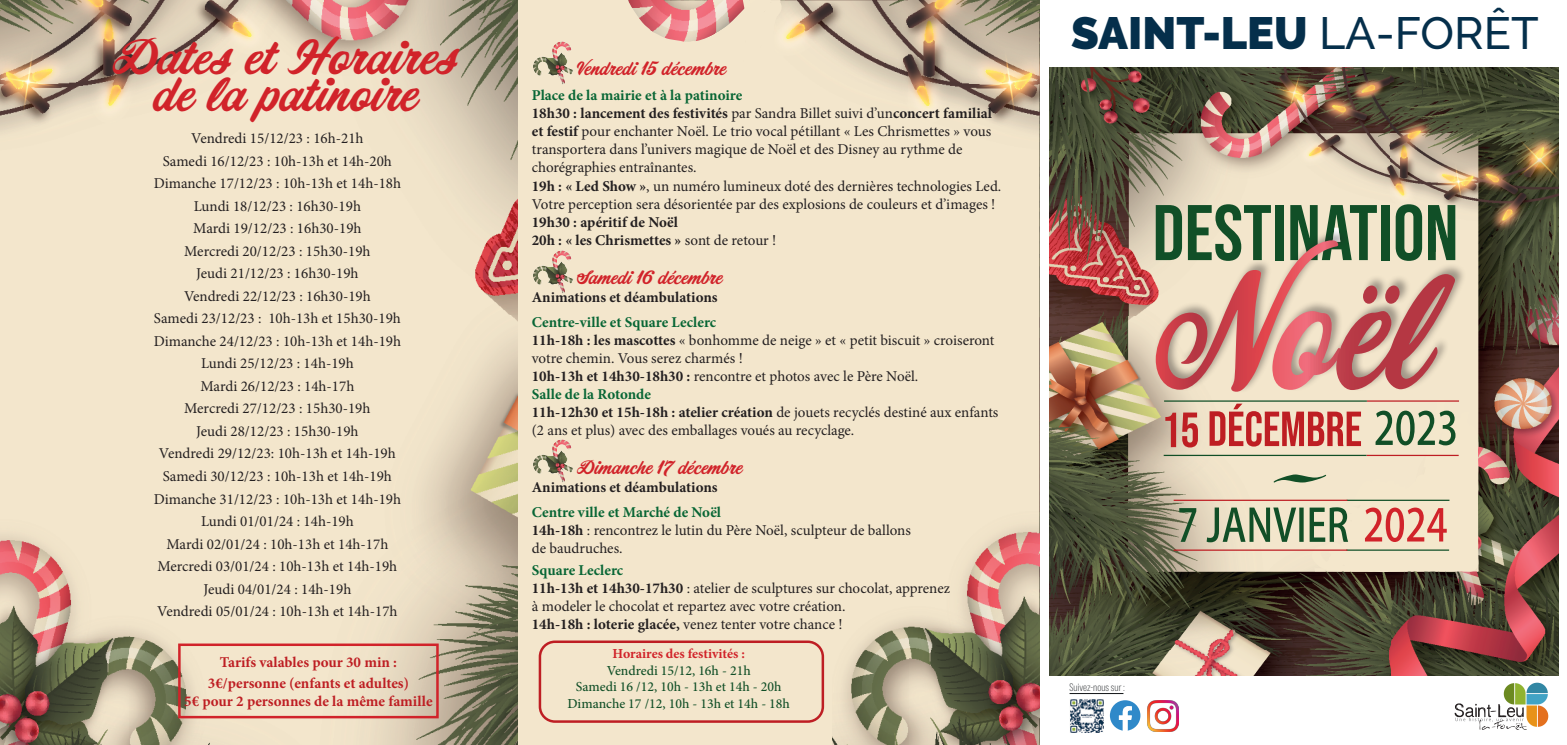
<style>
.page{position:relative;width:1567px;height:745px;background:#fff}
.page>*{position:absolute;margin:0;border:0;box-sizing:border-box;transform-origin:0 0}
.t1{font:45px/37.5px "Corner Store JF";color:#d1232a;text-align:center}
.t2{font:900 45px "Raleway";color:#052f4b}
.t3{font:22.38px "Inkburrow";color:#231f20}
.t4{font:17.5px "Corner Store JF";color:#d1232a}
.t5{font:15px/22.5px "Minion Pro";color:#231f20}
.t6{font:700 15px/18px "Minion Pro";color:#231f20}
.t7{font:700 15px/21.5px "Minion Pro";letter-spacing:.01em;color:#be1e23;text-align:center}
.t8{font:500 13.75px/16.5px "Minion Pro";color:#114f27;text-align:center}
.t9{font:700 13.75px "Minion Pro";color:#d1232a}
.t10{font:10.88px "Bebas Neue Pro";color:#393c3f}
.s1{font-weight:700;color:#086635}
.s2{font-weight:700}
.s3{font-weight:400}
.s4{font-weight:500}
</style>
<div class="page">
<img style="left:1049px;top:67px;width:510px;height:609px">
<img style="left:0;top:0;width:1039px;height:744px">
<div style="left:517px;top:181px;width:314px;height:563px;background:#f3e6cc"></div>
<div style="left:517px;top:0;width:104px;height:190px;background:#f3e6cc"></div>
<svg style="left:621px;top:0;width:187px;height:181px;background:#f0dcc4"></svg>
<img style="left:487px;top:681px;width:30px;height:58px">
<svg style="left:506px;top:701px;width:11px;height:7px"></svg>
<img style="left:488px;top:708px;width:29px;height:31px">
<img style="left:487px;top:671px;width:30px;height:10px">
<svg style="left:1155px;top:204px;width:325px;height:368px;background:#cbb19c"></svg>
<img style="left:533px;top:250px;width:40px;height:44px">
<img style="left:533px;top:41px;width:40px;height:44px">
<img style="left:533px;top:439px;width:40px;height:44px">
<div style="left:178px;top:643px;width:260px;height:75px;border:2px solid #d1232a"></div>
<div style="left:538px;top:640px;width:286px;height:82px;border:2px solid #be1e23;border-radius:15px"></div>
<img style="left:1070px;top:699px;width:33px;height:34px">
<svg style="left:1454px;top:682px;width:93px;height:47px"></svg>
<svg style="left:1099px;top:699px;width:41px;height:31px"></svg>
<img style="left:1147px;top:700px;width:31px;height:31px">
<hr style="left:1069px;top:692px;width:54px;height:1px;background:#111416">
<h1 class="t1" style="left:112px;top:41px;width:347px">Dates et Horaires de la patinoire</h1>
<p class="t5" style="left:154px;top:127px;width:249px;text-align:center">Vendredi 15/12/23 : 16h-21h<br>Samedi 16/12/23 : 10h-13h et 14h-20h<br>Dimanche 17/12/23 : 10h-13h et 14h-18h<br>Lundi 18/12/23 : 16h30-19h<br>Mardi 19/12/23 : 16h30-19h<br>Mercredi 20/12/23 : 15h30-19h<br>Jeudi 21/12/23 : 16h30-19h<br>Vendredi 22/12/23 : 16h30-19h<br>Samedi 23/12/23 : 10h-13h et 15h30-19h<br>Dimanche 24/12/23 : 10h-13h et 14h-19h<br>Lundi 25/12/23 : 14h-19h<br>Mardi 26/12/23 : 14h-17h<br>Mercredi 27/12/23 : 15h30-19h<br>Jeudi 28/12/23 : 15h30-19h<br>Vendredi 29/12/23: 10h-13h et 14h-19h<br>Samedi 30/12/23 : 10h-13h et 14h-19h<br>Dimanche 31/12/23 : 10h-13h et 14h-19h<br>Lundi 01/01/24 : 14h-19h<br>Mardi 02/01/24 : 10h-13h et 14h-17h<br>Mercredi 03/01/24 : 10h-13h et 14h-19h<br>Jeudi 04/01/24 : 14h-19h<br>Vendredi 05/01/24 : 10h-13h et 14h-17h</p>
<p class="t7" style="left:208px;top:650px;width:202px">Tarifs valables pour 30 min :<br>3€/personne (enfants et adultes)</p>
<p class="t7" style="left:184px;top:690px;width:250px">5€ pour 2 personnes de la même famille</p>
<p class="t4" style="left:576px;top:56px;width:151px">Vendredi 15 décembre</p>
<p class="t5" style="left:531px;top:87px;width:471px;line-height:18px"><span class="s1">Place de la mairie et à la patinoire<br></span><span class="s2">18h30 : lancement des festivités</span> par Sandra Billet suivi d’un<span class="s2">concert familial et festif</span> pour enchanter Noël. Le trio vocal pétillant « Les Chrismettes » vous transportera dans l’univers magique de Noël et des Disney au rythme de chorégraphies entraînantes.<br><span class="s2">19h : « Led Show »</span>, un numéro lumineux doté des dernières technologies Led.<br>Votre perception sera désorientée par des explosions de couleurs et d’images !</p>
<p class="t6" style="left:531px;top:212px;width:246px">19h30 : apéritif de Noël<br>20h : « les Chrismettes » <span class="s3">sont de retour !</span></p>
<p class="t4" style="left:576px;top:264px;width:147px">Samedi 16 décembre</p>
<p class="t6" style="left:531px;top:287px;width:187px">Animations et déambulations</p>
<p class="t5" style="left:531px;top:313px;width:468px;line-height:18px"><span class="s1">Centre-ville et Square Leclerc<br></span><span class="s2">11h-18h : les mascottes</span> « bonhomme de neige » et « petit biscuit » croiseront votre chemin. Vous serez charmés !<br><span class="s2">10h-13h et 14h30-18h30 :</span> rencontre et photos avec le Père Noël.<br><span class="s1">Salle de la Rotonde<br></span><span class="s2">11h-12h30 et 15h-18h : atelier création</span> de jouets recyclés destiné aux enfants (2 ans et plus) avec des emballages voués au recyclage.</p>
<p class="t4" style="left:576px;top:454px;width:167px">Dimanche 17 décembre</p>
<p class="t6" style="left:532px;top:477px;width:187px">Animations et déambulations</p>
<p class="t5" style="left:532px;top:503px;width:380px;line-height:18px"><span class="s1">Centre ville et Marché de Noël<br></span><span class="s2">14h-18h</span> : rencontrez le lutin du Père Noël, sculpteur de ballons de baudruches.</p>
<p class="t5" style="left:532px;top:560px;width:420px;line-height:18px"><span class="s1">Square Leclerc<br></span><span class="s2">11h-13h et 14h30-17h30</span> : atelier de sculptures sur chocolat, apprenez à modeler le chocolat et repartez avec votre création.<br><span class="s2">14h-18h : loterie glacée,</span> venez tenter votre chance !</p>
<p class="t9" style="left:612px;top:643px;width:134px">Horaires des festivités :</p>
<p class="t8" style="left:567px;top:661px;width:224px">Vendredi 15/12, 16h - 21h<br>Samedi 16 /12, 10h - 13h et 14h - 20h<br>Dimanche 17 /12, 10h - 13h et 14h - 18h</p>
<h1 class="t2" style="left:1071px;top:7px;width:469px">SAINT-LEU <span class="s4">LA-FORÊT</span></h1>
<p class="t10" style="left:1069px;top:680px;width:57px">Suivez-nous sur :</p>
<h2 class="t3" style="left:1490px;top:698px;width:10px">-</h2>
</div>
